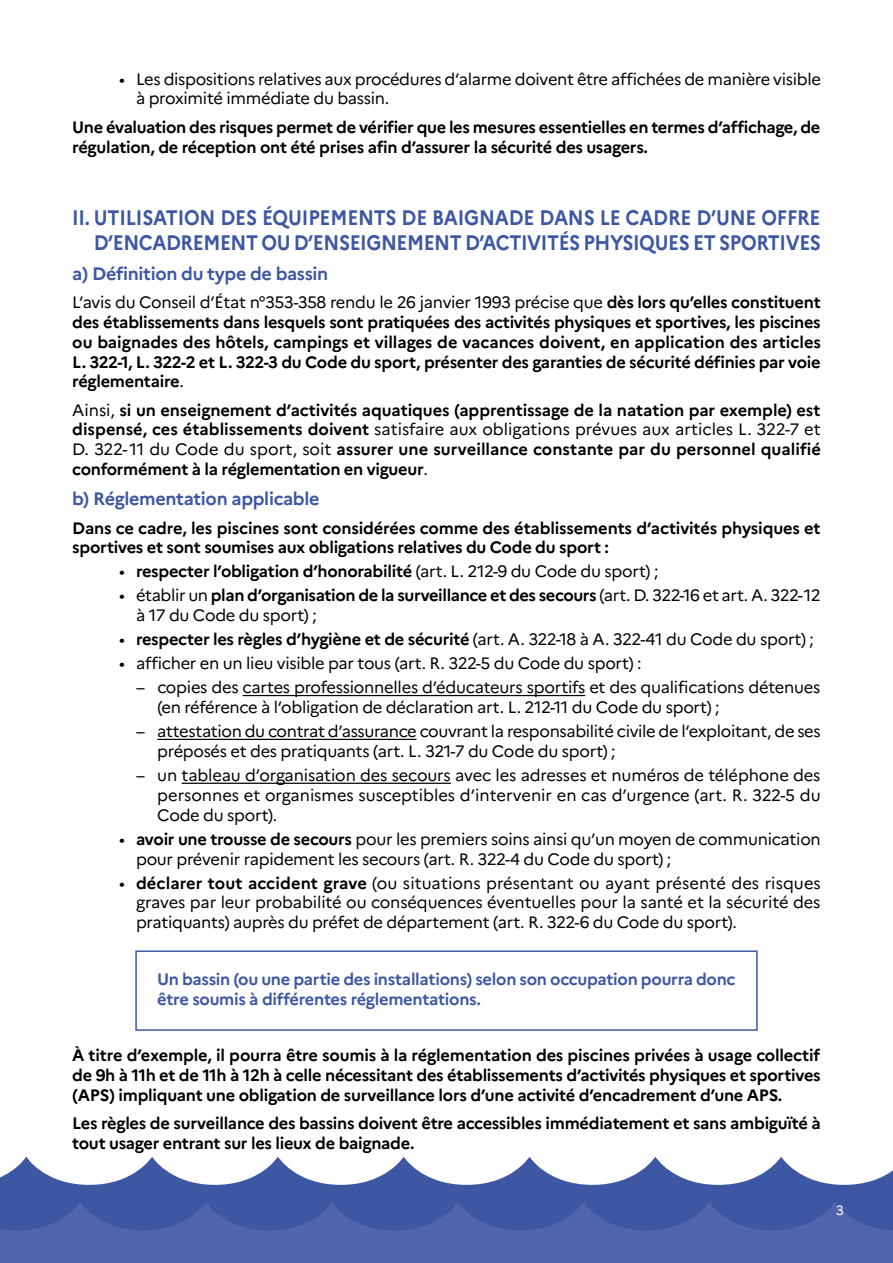
<style>
.page{position:relative;width:893px;height:1263px;background:#fff}
.page>*{position:absolute;margin:0;border:0;box-sizing:border-box;transform-origin:0 0}
.t1{font:700 21px/25.2px "Marianne";letter-spacing:-.025em;color:#3e57a3;text-align:right;scale:.9 1}
.t2{font:700 18px "Marianne";letter-spacing:-.02em;color:#3e57a3}
.t3{font:700 16.5px/19.8px "Marianne";letter-spacing:-.02em;color:#000}
.t4{font:16.5px/19.8px "Marianne";letter-spacing:-.02em;color:#000}
.t5{font:700 16.5px/19.8px "Marianne";letter-spacing:-.02em;color:#3e57a3}
.t6{font:13.5px "Marianne";color:#fff}
.s1{font-weight:400}
.s2{font-weight:700}
</style>
<div class="page">
<svg style="left:0;top:1157px;width:893px;height:45px;fill:#3e57a3"></svg>
<svg style="left:0;top:1202px;width:772px;height:61px;background:#4a60a9"></svg>
<svg style="left:772px;top:1202px;width:121px;height:61px;background:#4a60a9"></svg>
<hr style="left:243px;top:695px;width:342px;height:1px;background:#000">
<hr style="left:157px;top:739px;width:259px;height:1px;background:#000">
<hr style="left:182px;top:783px;width:269px;height:1px;background:#000">
<div style="left:135px;top:950px;width:623px;height:81px;border:2px solid #3e57a3"></div>
<p class="t4" style="left:136px;top:69px;width:686px;text-indent:-17px">• Les dispositions relatives aux procédures d’alarme doivent être affichées de manière visible à proximité immédiate du bassin.</p>
<p class="t3" style="left:72px;top:117px;width:750px">Une évaluation des risques permet de vérifier que les mesures essentielles en termes d’affichage, de régulation, de réception ont été prises afin d’assurer la sécurité des usagers.</p>
<p class="t1" style="left:72px;top:204px;width:833px">II. UTILISATION DES ÉQUIPEMENTS DE BAIGNADE DANS LE CADRE D’UNE OFFRE<br>D’ENCADREMENT OU D’ENSEIGNEMENT D’ACTIVITÉS PHYSIQUES ET SPORTIVES</p>
<p class="t2" style="left:72px;top:262px;width:258px">a) Définition du type de bassin</p>
<p class="t3" style="left:72px;top:292px;width:750px;text-align:justify"><span class="s1">L’avis du Conseil d’État n°353-358 rendu le 26 janvier 1993 précise que</span> dès lors qu’elles constituent des établissements dans lesquels sont pratiquées des activités physiques et sportives, les piscines ou baignades des hôtels, campings et villages de vacances doivent, en application des articles L. 322-1, L. 322-2 et L. 322-3 du Code du sport, présenter des garanties de sécurité définies par voie réglementaire<span class="s1">.</span></p>
<p class="t3" style="left:72px;top:400px;width:750px;text-align:justify"><span class="s1">Ainsi,</span> si un enseignement d’activités aquatiques (apprentissage de la natation par exemple) est dispensé, ces établissements doivent <span class="s1">satisfaire aux obligations prévues aux articles L. 322-7 et D. 322-11 du Code du sport, soit</span> assurer une surveillance constante par du personnel qualifié conformément à la réglementation en vigueur<span class="s1">.</span></p>
<p class="t2" style="left:72px;top:488px;width:249px">b) Réglementation applicable</p>
<p class="t3" style="left:72px;top:518px;width:750px">Dans ce cadre, les piscines sont considérées comme des établissements d’activités physiques et sportives et sont soumises aux obligations relatives du Code du sport :</p>
<p class="t3" style="left:119px;top:562px;width:541px"><span class="s1">•</span> respecter l’obligation d’honorabilité <span class="s1">(art. L. 212-9 du Code du sport) ;</span></p>
<p class="t4" style="left:136px;top:586px;width:686px;text-indent:-17px">• établir un <span class="s2">plan d’organisation de la surveillance et des secours</span> (art. D. 322-16 et art. A. 322-12 à 17 du Code du sport) ;</p>
<p class="t3" style="left:119px;top:629px;width:696px"><span class="s1">•</span> respecter les règles d’hygiène et de sécurité <span class="s1">(art. A. 322-18 à A. 322-41 du Code du sport) ;</span></p>
<p class="t4" style="left:119px;top:653px;width:524px">• afficher en un lieu visible par tous (art. R. 322-5 du Code du sport) :</p>
<p class="t4" style="left:157px;top:678px;width:665px;text-indent:-21px">– copies des cartes professionnelles d’éducateurs sportifs et des qualifications détenues (en référence à l’obligation de déclaration art. L. 212-11 du Code du sport) ;</p>
<p class="t4" style="left:157px;top:721px;width:665px;text-indent:-21px">– attestation du contrat d’assurance couvrant la responsabilité civile de l’exploitant, de ses préposés et des pratiquants (art. L. 321-7 du Code du sport) ;</p>
<p class="t4" style="left:157px;top:765px;width:665px;text-align:justify;text-indent:-21px">– un tableau d’organisation des secours avec les adresses et numéros de téléphone des personnes et organismes susceptibles d’intervenir en cas d’urgence (art. R. 322-5 du Code du sport).</p>
<p class="t4" style="left:136px;top:829px;width:686px;text-indent:-17px">• <span class="s2">avoir une trousse de secours</span> pour les premiers soins ainsi qu’un moyen de communication pour prévenir rapidement les secours (art. R. 322-4 du Code du sport) ;</p>
<p class="t4" style="left:136px;top:873px;width:686px;text-align:justify;text-indent:-17px">• <span class="s2">déclarer tout accident grave</span> (ou situations présentant ou ayant présenté des risques graves par leur probabilité ou conséquences éventuelles pour la santé et la sécurité des pratiquants) auprès du préfet de département (art. R. 322-6 du Code du sport).</p>
<p class="t5" style="left:157px;top:969px;width:580px">Un bassin (ou une partie des installations) selon son occupation pourra donc être soumis à différentes réglementations.</p>
<p class="t3" style="left:72px;top:1045px;width:750px;text-align:justify">À titre d’exemple, il pourra être soumis à la réglementation des piscines privées à usage collectif de 9h à 11h et de 11h à 12h à celle nécessitant des établissements d’activités physiques et sportives (APS) impliquant une obligation de surveillance lors d’une activité d’encadrement d’une APS.</p>
<p class="t3" style="left:72px;top:1113px;width:750px">Les règles de surveillance des bassins doivent être accessibles immédiatement et sans ambiguïté à tout usager entrant sur les lieux de baignade.</p>
<p class="t6" style="left:836px;top:1202px;width:10px">3</p>
</div>
